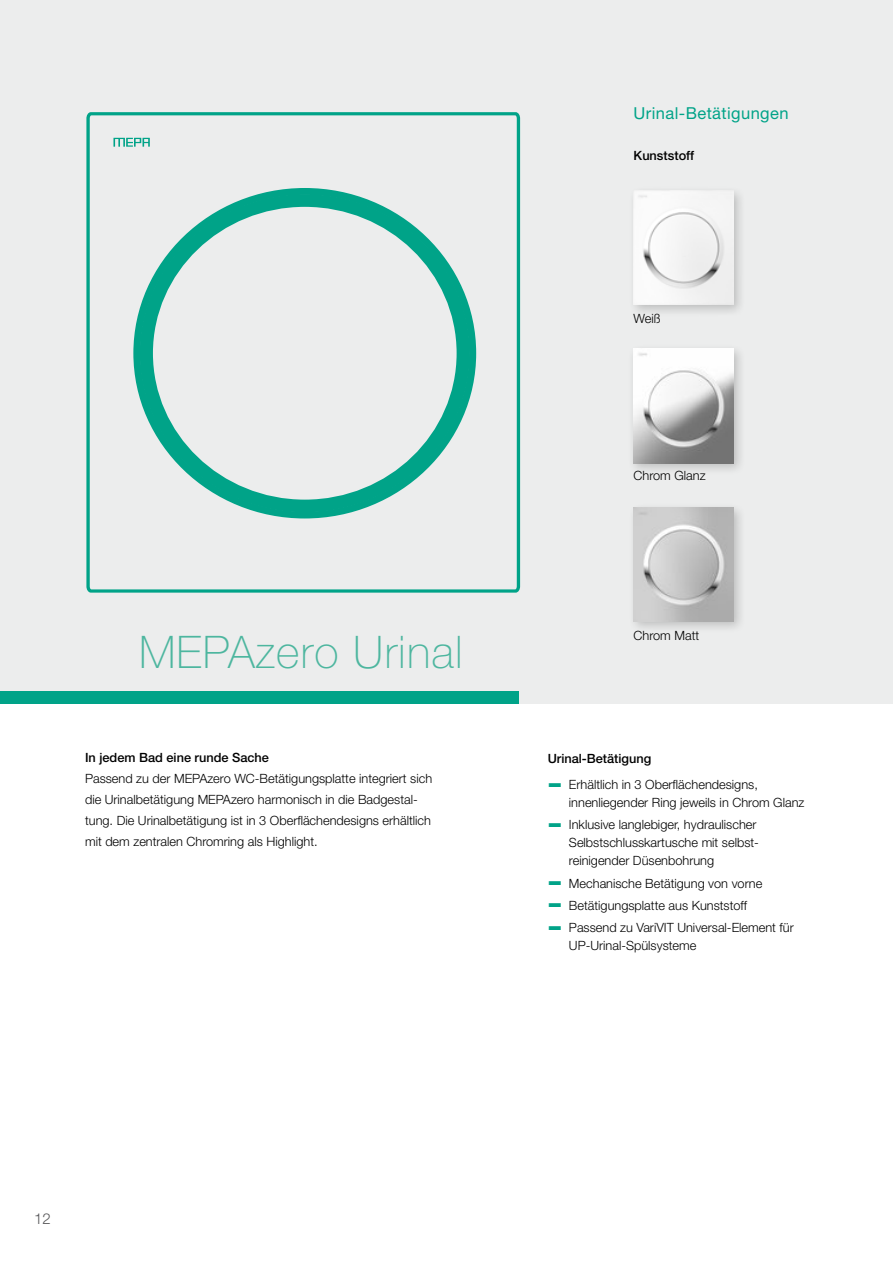
<style>
.page{position:relative;width:893px;height:1263px;background:#fff}
.page>*{position:absolute;margin:0;border:0;box-sizing:border-box;transform-origin:0 0}
.t1{font:100 45px "Helvetica Neue";letter-spacing:.025em;color:#4db69f}
.t2{font:16.5px "Helvetica Neue";letter-spacing:.025em;color:#00a388}
.t3{font:300 15px "Helvetica Neue";color:#58585a}
.t4{font:300 12.75px/18px "Helvetica Neue";color:#000}
.t5{font:500 12.75px "Helvetica Neue";color:#000}
</style>
<div class="page">
<div style="left:0;top:0;width:893px;height:704px;background:#eceded"></div>
<div style="left:0;top:691px;width:519px;height:13px;background:#00a388"></div>
<svg style="left:86px;top:112px;width:435px;height:481px"></svg>
<svg style="left:133px;top:188px;width:343px;height:330px"></svg>
<svg style="left:140px;top:194px;width:330px;height:318px"></svg>
<div style="left:628px;top:501px;width:118px;height:132px;background:#000;opacity:.2"></div>
<img style="left:634px;top:507px;width:100px;height:114px">
<div style="left:628px;top:185px;width:118px;height:132px;background:#000;opacity:.2"></div>
<img style="left:634px;top:191px;width:100px;height:114px">
<div style="left:627px;top:343px;width:118px;height:132px;background:#000;opacity:.2"></div>
<img style="left:633px;top:349px;width:100px;height:114px">
<h1 class="t1" style="left:139px;top:626px;width:325px">MEPAzero Urinal</h1>
<p class="t5" style="left:85px;top:750px;width:185px">In jedem Bad eine runde Sache</p>
<p class="t4" style="left:85px;top:768px;width:349px;line-height:21px">Passend zu der MEPAzero WC-Betätigungsplatte integriert sich die Urinalbetätigung MEPAzero harmonisch in die Badgestal&shy;tung. Die Urinalbetätigung ist in 3 Oberflächendesigns erhältlich mit dem zentralen Chromring als Highlight.</p>
<p class="t2" style="left:634px;top:104px;width:157px">Urinal-Betätigungen</p>
<p class="t5" style="left:634px;top:148px;width:62px">Kunststoff</p>
<p class="t4" style="left:634px;top:310px;width:29px">Weiß</p>
<p class="t4" style="left:634px;top:466px;width:74px">Chrom Glanz</p>
<p class="t4" style="left:634px;top:626px;width:67px">Chrom Matt</p>
<p class="t5" style="left:548px;top:750px;width:105px">Urinal-Betätigung</p>
<p class="t4" style="left:569px;top:775px;width:237px">Erhältlich in 3 Oberflächendesigns, innenliegender Ring jeweils in Chrom Glanz</p>
<p class="t4" style="left:569px;top:815px;width:192px">Inklusive langlebiger, hydraulischer<br>Selbstschlusskartusche mit selbst&shy;reinigender Düsenbohrung</p>
<p class="t4" style="left:569px;top:874px;width:195px">Mechanische Betätigung von vorne</p>
<p class="t4" style="left:569px;top:896px;width:180px">Betätigungsplatte aus Kunststoff</p>
<p class="t4" style="left:569px;top:918px;width:226px">Passend zu VariVIT Universal-Element für<br>UP-Urinal-Spülsysteme</p>
<p class="t3" style="left:34px;top:1209px;width:18px">12</p>
</div>
